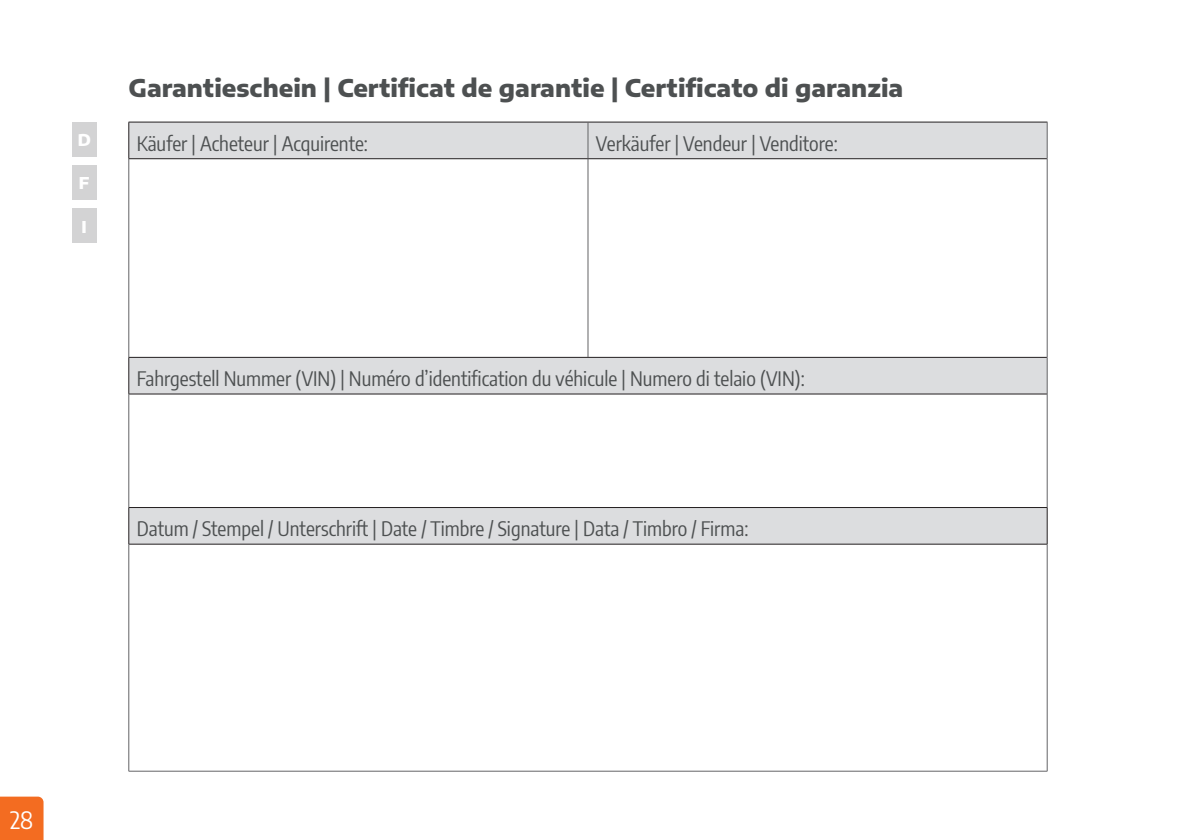
<style>
.page{position:relative;width:1191px;height:840px;background:#fff}
.page>*{position:absolute;margin:0;border:0;box-sizing:border-box;transform-origin:0 0}
.t1{font:800 24px "Encode Sans Semi Expanded";color:#4d5051}
.t2{font:24px "Encode Sans Condensed";color:#fff}
.t3{font:20px "Encode Sans Condensed";color:#4d5051}
.t4{font:800 16px "Encode Sans Semi Expanded";color:#fff}
</style>
<div class="page">
<svg style="left:129px;top:123px;width:917px;height:420px"></svg>
<hr style="left:129px;top:122px;width:459px;height:1px;background:#231f20">
<hr style="left:128px;top:122px;width:1px;height:36px;background:#231f20">
<hr style="left:588px;top:122px;width:459px;height:1px;background:#231f20">
<hr style="left:129px;top:158px;width:459px;height:1px;background:#231f20">
<hr style="left:588px;top:158px;width:459px;height:1px;background:#231f20">
<hr style="left:129px;top:357px;width:459px;height:1px;background:#231f20">
<hr style="left:128px;top:357px;width:1px;height:36px;background:#231f20">
<hr style="left:588px;top:357px;width:459px;height:1px;background:#231f20">
<hr style="left:129px;top:393px;width:459px;height:1px;background:#231f20">
<hr style="left:588px;top:393px;width:459px;height:1px;background:#231f20">
<hr style="left:129px;top:507px;width:459px;height:1px;background:#231f20">
<hr style="left:128px;top:507px;width:1px;height:36px;background:#231f20">
<hr style="left:588px;top:507px;width:459px;height:1px;background:#231f20">
<hr style="left:1046px;top:507px;width:1px;height:36px;background:#231f20">
<hr style="left:129px;top:543px;width:459px;height:1px;background:#231f20">
<hr style="left:588px;top:543px;width:459px;height:1px;background:#231f20">
<hr style="left:587px;top:122px;width:1px;height:36px;background:#636366">
<hr style="left:1046px;top:122px;width:1px;height:37px;background:#636366">
<hr style="left:128px;top:159px;width:1px;height:198px;background:#636366">
<hr style="left:587px;top:159px;width:1px;height:198px;background:#636366">
<hr style="left:1046px;top:159px;width:1px;height:198px;background:#636366">
<hr style="left:1046px;top:357px;width:1px;height:37px;background:#636366">
<hr style="left:128px;top:394px;width:1px;height:113px;background:#636366">
<hr style="left:1046px;top:394px;width:1px;height:113px;background:#636366">
<hr style="left:128px;top:544px;width:1px;height:226px;background:#636366">
<hr style="left:1046px;top:544px;width:1px;height:226px;background:#636366">
<hr style="left:129px;top:770px;width:459px;height:1px;background:#636366">
<hr style="left:588px;top:770px;width:459px;height:1px;background:#636366">
<div style="left:72px;top:122px;width:25px;height:34px;background:#d3d3d4"></div>
<div style="left:72px;top:165px;width:25px;height:35px;background:#d3d3d4"></div>
<div style="left:72px;top:208px;width:25px;height:35px;background:#d3d3d4"></div>
<div style="left:0;top:796px;width:44px;height:43px;background:#f36c21"></div>
<p class="t4" style="left:78px;top:127px;width:15px">D</p>
<p class="t4" style="left:79px;top:171px;width:12px">F</p>
<p class="t4" style="left:82px;top:214px;width:7px">I</p>
<p class="t1" style="left:129px;top:70px;width:776px">Garantieschein | Certificat de garantie | Certificato di garanzia</p>
<p class="t3" style="left:137px;top:129px;width:233px">Käufer | Acheteur | Acquirente:</p>
<p class="t3" style="left:596px;top:129px;width:243px">Verkäufer | Vendeur | Venditore:</p>
<p class="t3" style="left:137px;top:364px;width:669px">Fahrgestell Nummer (VIN) | Numéro d’identification du véhicule | Numero di telaio (VIN):</p>
<p class="t3" style="left:137px;top:514px;width:613px">Datum / Stempel / Unterschrift | Date / Timbre / Signature | Data / Timbro / Firma:</p>
<p class="t2" style="left:10px;top:802px;width:25px">28</p>
</div>
